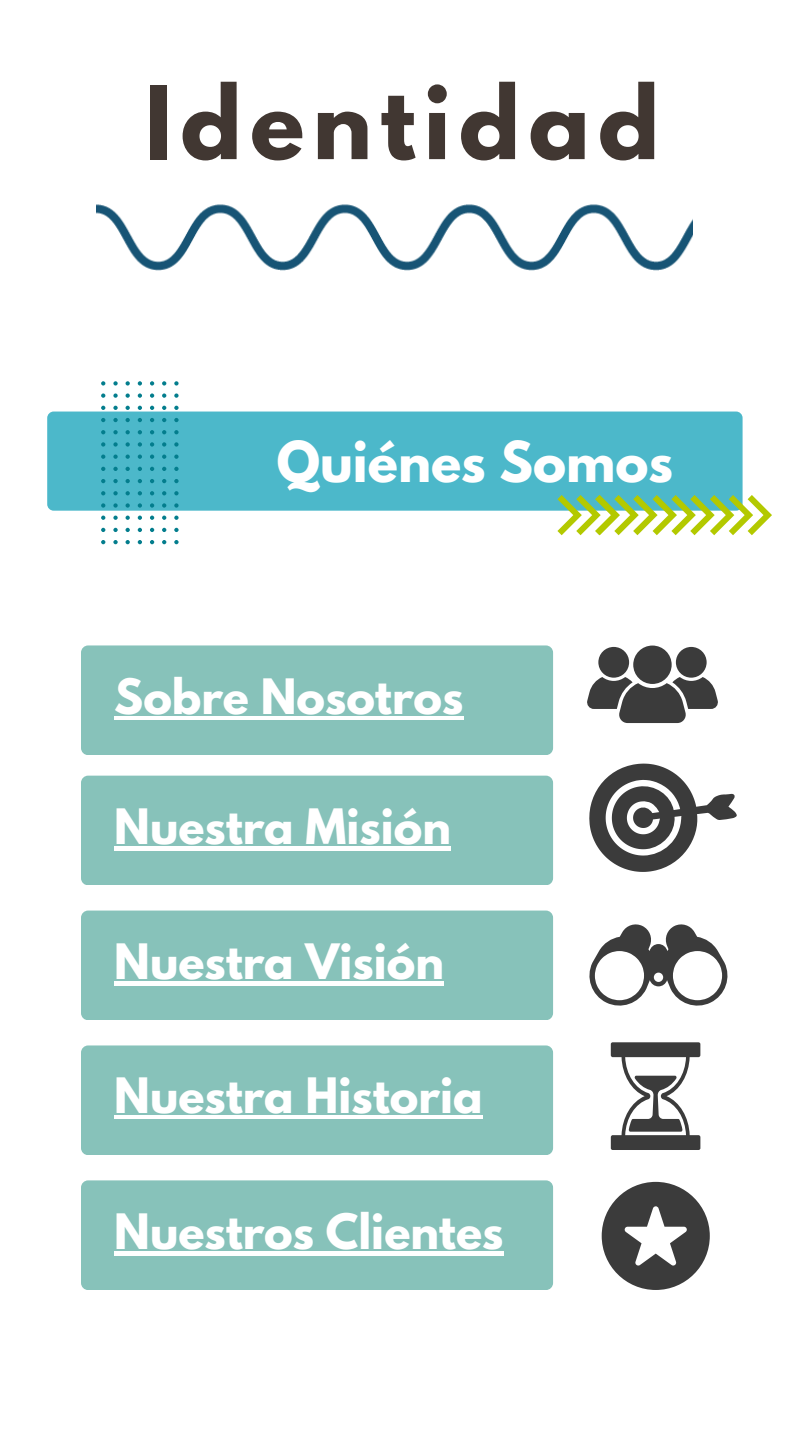
<style>
.page{position:relative;width:810px;height:1440px;background:#fff}
.page>*{position:absolute;margin:0;border:0;box-sizing:border-box;transform-origin:0 0}
.t1{font:700 90px "League Spartan";letter-spacing:.09em;color:#413732}
.t2{font:700 50px "League Spartan";color:#fff}
.t3{font:700 43.2px "League Spartan";color:#fff}
</style>
<div class="page">
<div style="left:47px;top:412px;width:696px;height:99px;background:#4cb8ca;border-radius:6px"></div>
<svg style="left:174px;top:381px;width:5px;height:5px"></svg>
<svg style="left:174px;top:393px;width:5px;height:5px"></svg>
<svg style="left:174px;top:406px;width:5px;height:4px"></svg>
<svg style="left:174px;top:418px;width:5px;height:4px"></svg>
<svg style="left:174px;top:430px;width:5px;height:4px"></svg>
<svg style="left:174px;top:442px;width:5px;height:5px"></svg>
<svg style="left:174px;top:455px;width:5px;height:4px"></svg>
<svg style="left:162px;top:381px;width:4px;height:5px"></svg>
<svg style="left:162px;top:393px;width:4px;height:5px"></svg>
<svg style="left:162px;top:406px;width:4px;height:4px"></svg>
<svg style="left:162px;top:418px;width:4px;height:4px"></svg>
<svg style="left:162px;top:430px;width:4px;height:4px"></svg>
<svg style="left:162px;top:442px;width:4px;height:5px"></svg>
<svg style="left:162px;top:455px;width:4px;height:4px"></svg>
<svg style="left:150px;top:381px;width:4px;height:5px"></svg>
<svg style="left:150px;top:393px;width:4px;height:5px"></svg>
<svg style="left:150px;top:406px;width:4px;height:4px"></svg>
<svg style="left:150px;top:418px;width:4px;height:4px"></svg>
<svg style="left:150px;top:430px;width:4px;height:4px"></svg>
<svg style="left:150px;top:442px;width:4px;height:5px"></svg>
<svg style="left:150px;top:455px;width:4px;height:4px"></svg>
<svg style="left:138px;top:381px;width:4px;height:5px"></svg>
<svg style="left:138px;top:393px;width:4px;height:5px"></svg>
<svg style="left:138px;top:406px;width:4px;height:4px"></svg>
<svg style="left:138px;top:418px;width:4px;height:4px"></svg>
<svg style="left:138px;top:430px;width:4px;height:4px"></svg>
<svg style="left:138px;top:442px;width:4px;height:5px"></svg>
<svg style="left:138px;top:455px;width:4px;height:4px"></svg>
<svg style="left:126px;top:381px;width:4px;height:5px"></svg>
<svg style="left:126px;top:393px;width:4px;height:5px"></svg>
<svg style="left:126px;top:406px;width:4px;height:4px"></svg>
<svg style="left:126px;top:418px;width:4px;height:4px"></svg>
<svg style="left:126px;top:430px;width:4px;height:4px"></svg>
<svg style="left:126px;top:442px;width:4px;height:5px"></svg>
<svg style="left:126px;top:455px;width:4px;height:4px"></svg>
<svg style="left:113px;top:381px;width:5px;height:5px"></svg>
<svg style="left:113px;top:393px;width:5px;height:5px"></svg>
<svg style="left:113px;top:406px;width:5px;height:4px"></svg>
<svg style="left:113px;top:418px;width:5px;height:4px"></svg>
<svg style="left:113px;top:430px;width:5px;height:4px"></svg>
<svg style="left:113px;top:442px;width:5px;height:5px"></svg>
<svg style="left:113px;top:455px;width:5px;height:4px"></svg>
<svg style="left:101px;top:381px;width:4px;height:5px"></svg>
<svg style="left:101px;top:393px;width:4px;height:5px"></svg>
<svg style="left:101px;top:406px;width:4px;height:4px"></svg>
<svg style="left:101px;top:418px;width:4px;height:4px"></svg>
<svg style="left:101px;top:430px;width:4px;height:4px"></svg>
<svg style="left:101px;top:442px;width:4px;height:5px"></svg>
<svg style="left:101px;top:455px;width:4px;height:4px"></svg>
<svg style="left:174px;top:467px;width:5px;height:4px"></svg>
<svg style="left:174px;top:479px;width:5px;height:4px"></svg>
<svg style="left:174px;top:491px;width:5px;height:4px"></svg>
<svg style="left:174px;top:503px;width:5px;height:5px"></svg>
<svg style="left:174px;top:516px;width:5px;height:4px"></svg>
<svg style="left:174px;top:528px;width:5px;height:4px"></svg>
<svg style="left:174px;top:540px;width:5px;height:4px"></svg>
<svg style="left:162px;top:467px;width:4px;height:4px"></svg>
<svg style="left:162px;top:479px;width:4px;height:4px"></svg>
<svg style="left:162px;top:491px;width:4px;height:4px"></svg>
<svg style="left:162px;top:503px;width:4px;height:5px"></svg>
<svg style="left:162px;top:516px;width:4px;height:4px"></svg>
<svg style="left:162px;top:528px;width:4px;height:4px"></svg>
<svg style="left:162px;top:540px;width:4px;height:4px"></svg>
<svg style="left:150px;top:467px;width:4px;height:4px"></svg>
<svg style="left:150px;top:479px;width:4px;height:4px"></svg>
<svg style="left:150px;top:491px;width:4px;height:4px"></svg>
<svg style="left:150px;top:503px;width:4px;height:5px"></svg>
<svg style="left:150px;top:516px;width:4px;height:4px"></svg>
<svg style="left:150px;top:528px;width:4px;height:4px"></svg>
<svg style="left:150px;top:540px;width:4px;height:4px"></svg>
<svg style="left:138px;top:467px;width:4px;height:4px"></svg>
<svg style="left:138px;top:479px;width:4px;height:4px"></svg>
<svg style="left:138px;top:491px;width:4px;height:4px"></svg>
<svg style="left:138px;top:503px;width:4px;height:5px"></svg>
<svg style="left:138px;top:516px;width:4px;height:4px"></svg>
<svg style="left:138px;top:528px;width:4px;height:4px"></svg>
<svg style="left:138px;top:540px;width:4px;height:4px"></svg>
<svg style="left:126px;top:467px;width:4px;height:4px"></svg>
<svg style="left:126px;top:479px;width:4px;height:4px"></svg>
<svg style="left:126px;top:491px;width:4px;height:4px"></svg>
<svg style="left:126px;top:503px;width:4px;height:5px"></svg>
<svg style="left:126px;top:516px;width:4px;height:4px"></svg>
<svg style="left:126px;top:528px;width:4px;height:4px"></svg>
<svg style="left:126px;top:540px;width:4px;height:4px"></svg>
<svg style="left:113px;top:467px;width:5px;height:4px"></svg>
<svg style="left:113px;top:479px;width:5px;height:4px"></svg>
<svg style="left:113px;top:491px;width:5px;height:4px"></svg>
<svg style="left:113px;top:503px;width:5px;height:5px"></svg>
<svg style="left:113px;top:516px;width:5px;height:4px"></svg>
<svg style="left:113px;top:528px;width:5px;height:4px"></svg>
<svg style="left:113px;top:540px;width:5px;height:4px"></svg>
<svg style="left:101px;top:467px;width:4px;height:4px"></svg>
<svg style="left:101px;top:479px;width:4px;height:4px"></svg>
<svg style="left:101px;top:491px;width:4px;height:4px"></svg>
<svg style="left:101px;top:503px;width:4px;height:5px"></svg>
<svg style="left:101px;top:516px;width:4px;height:4px"></svg>
<svg style="left:101px;top:528px;width:4px;height:4px"></svg>
<svg style="left:101px;top:540px;width:4px;height:4px"></svg>
<svg style="left:557px;top:495px;width:215px;height:40px"></svg>
<img style="left:96px;top:204px;width:596px;height:67px">
<div style="left:81px;top:1180px;width:472px;height:110px;background:#87c2ba;border-radius:7px"></div>
<hr style="left:114px;top:1252px;width:389px;height:4px;background:#fff">
<div style="left:81px;top:1045px;width:472px;height:110px;background:#87c2ba;border-radius:7px"></div>
<hr style="left:114px;top:1115px;width:369px;height:4px;background:#fff">
<div style="left:81px;top:911px;width:472px;height:109px;background:#87c2ba;border-radius:7px"></div>
<hr style="left:114px;top:982px;width:330px;height:4px;background:#fff">
<div style="left:81px;top:776px;width:472px;height:109px;background:#87c2ba;border-radius:7px"></div>
<hr style="left:114px;top:847px;width:337px;height:4px;background:#fff">
<div style="left:81px;top:645px;width:472px;height:110px;background:#87c2ba;border-radius:7px"></div>
<hr style="left:114px;top:716px;width:349px;height:4px;background:#fff">
<svg style="left:602px;top:1182px;width:108px;height:108px"></svg>
<svg style="left:611px;top:1042px;width:89px;height:108px"></svg>
<svg style="left:589px;top:924px;width:139px;height:82px"></svg>
<svg style="left:589px;top:763px;width:148px;height:109px"></svg>
<div style="left:633px;top:646px;width:39px;height:38px;background:#3b3b3b;border-radius:50%"></div>
<div style="left:598px;top:647px;width:31px;height:31px;background:#3b3b3b;border-radius:50%"></div>
<div style="left:676px;top:647px;width:31px;height:31px;background:#3b3b3b;border-radius:50%"></div>
<svg style="left:587px;top:677px;width:131px;height:46px"></svg>
<p class="t1" style="left:145px;top:78px;width:516px">Identidad</p>
<h1 class="t2" style="left:277px;top:437px;width:398px">Quiénes Somos</h1>
<h2 class="t3" style="left:114px;top:675px;width:351px">Sobre Nosotros</h2>
<p class="t3" style="left:114px;top:805px;width:338px">Nuestra Misión</p>
<p class="t3" style="left:114px;top:940px;width:331px">Nuestra Visión</p>
<h2 class="t3" style="left:114px;top:1074px;width:370px">Nuestra Historia</h2>
<p class="t3" style="left:114px;top:1210px;width:391px">Nuestros Clientes</p>
</div>
